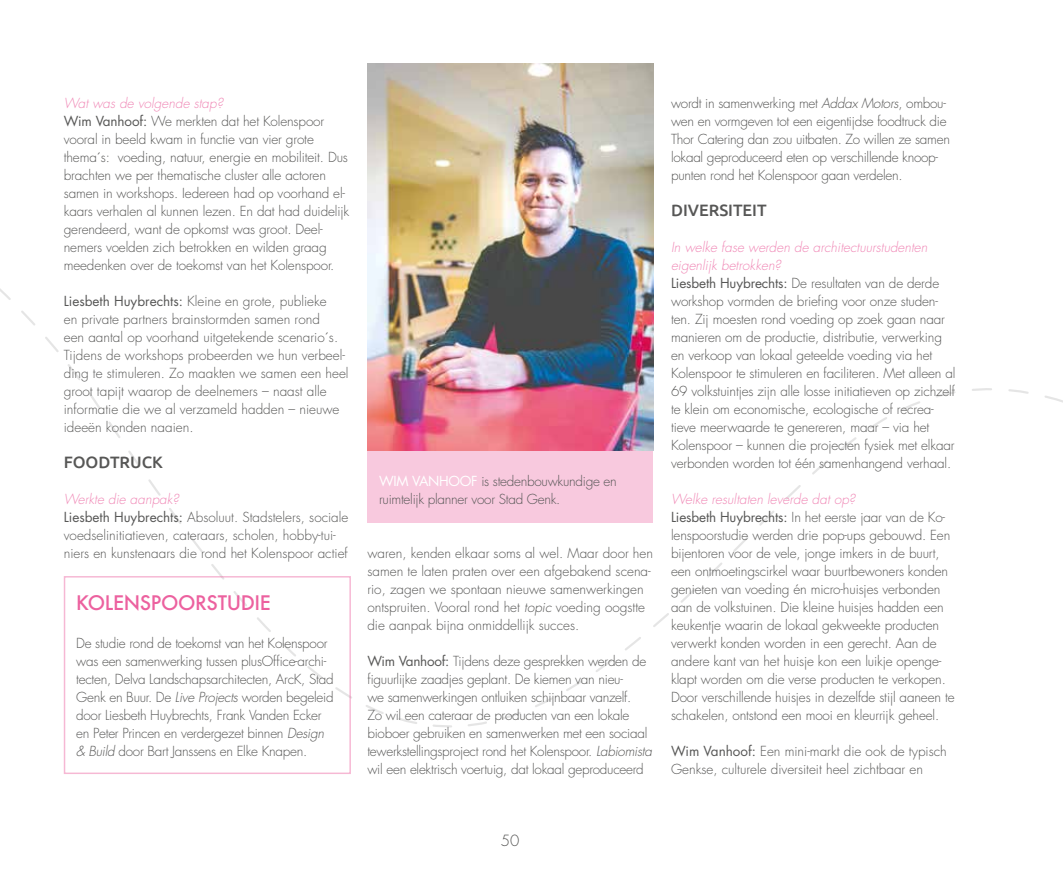
<style>
.page{position:relative;width:1063px;height:893px;background:#fff}
.page>*{position:absolute;margin:0;border:0;box-sizing:border-box;transform-origin:0 0}
.t1{font:500 19.5px "Futura";letter-spacing:-.02em;color:#ec619f}
.t2{font:500 16.5px "Ubuntu";color:#575756}
.t3{font:300 15px "Futura Std";color:#575756}
.t4{font:300 13.5px/18px "Futura Std";letter-spacing:-.01em;color:#575756}
.s1{font-style:italic;color:#f088b6}
.s2{font-weight:400}
.s3{font-style:italic}
.s4{font-weight:400;color:#fff}
</style>
<div class="page">
<div style="left:367px;top:450px;width:286px;height:72px;background:#f8c9de"></div>
<img style="left:367px;top:64px;width:286px;height:386px">
<p class="t4" style="left:64px;top:94px;width:287px"><span class="s1">Wat was de volgende stap?<br></span><span class="s2">Wim Vanhoof:</span> We merkten dat het Kolenspoor vooral in beeld kwam in functie van vier grote thema´s: voeding, natuur, energie en mobiliteit. Dus brachten we per thematische cluster alle actoren samen in workshops. Iedereen had op voorhand el&shy;kaars verhalen al kunnen lezen. En dat had duidelijk gerendeerd, want de opkomst was groot. Deel&shy;nemers voelden zich betrokken en wilden graag meedenken over de toekomst van het Kolenspoor.</p>
<p class="t4" style="left:64px;top:292px;width:286px"><span class="s2">Liesbeth Huybrechts:</span> Kleine en grote, publieke<br>en private partners brainstormden samen rond<br>een aantal op voorhand uitgetekende scenario´s.<br>Tijdens de workshops probeerden we hun verbeel&shy;ding te stimuleren. Zo maakten we samen een heel groot tapijt waarop de deelnemers – naast alle informatie die we al verzameld hadden – nieuwe ideeën konden naaien.</p>
<p class="t2" style="left:64px;top:452px;width:101px">FOODTRUCK</p>
<p class="t4" style="left:64px;top:490px;width:286px"><span class="s1">Werkte die aanpak?<br></span><span class="s2">Liesbeth Huybrechts:</span> Absoluut. Stadstelers, sociale voedselinitiatieven, cateraars, scholen, hobby-tui&shy;niers en kunstenaars die rond het Kolenspoor actief</p>
<h1 class="t1" style="left:76px;top:589px;width:196px">KOLENSPOORSTUDIE</h1>
<p class="t4" style="left:76px;top:634px;width:259px">De studie rond de toekomst van het Kolenspoor was een samenwerking tussen plusOffice-archi&shy;tecten, Delva Landschapsarchitecten, ArcK, Stad Genk en Buur. De <span class="s3">Live Projects</span> worden begeleid door Liesbeth Huybrechts, Frank Vanden Ecker en Peter Princen en verdergezet binnen <span class="s3">Design &amp; Build</span> door Bart Janssens en Elke Knapen.</p>
<p class="t4" style="left:379px;top:472px;width:239px"><span class="s4">WIM VANHOOF</span> is stedenbouwkundige en ruimtelijk planner voor Stad Genk.</p>
<p class="t4" style="left:367px;top:544px;width:287px">waren, kenden elkaar soms al wel. Maar door hen samen te laten praten over een afgebakend scena&shy;rio, zagen we spontaan nieuwe samenwerkingen ontspruiten. Vooral rond het <span class="s3">topic</span> voeding oogstte die aanpak bijna onmiddellijk succes.</p>
<p class="t4" style="left:367px;top:652px;width:286px"><span class="s2">Wim Vanhoof:</span> Tijdens deze gesprekken werden de figuurlijke zaadjes geplant. De kiemen van nieu-<br>we samenwerkingen ontluiken schijnbaar vanzelf.<br>Zo wil een cateraar de producten van een lokale bioboer gebruiken en samenwerken met een sociaal tewerkstellingsproject rond het Kolenspoor. <span class="s3">Labiomista </span>wil een elektrisch voertuig, dat lokaal geproduceerd</p>
<p class="t4" style="left:671px;top:94px;width:280px">wordt in samenwerking met <span class="s3">Addax Motors</span>, ombou&shy;wen en vormgeven tot een eigentijdse foodtruck die Thor Catering dan zou uitbaten. Zo willen ze samen lokaal geproduceerd eten op verschillende knoop&shy;punten rond het Kolenspoor gaan verdelen.</p>
<p class="t2" style="left:671px;top:200px;width:97px">DIVERSITEIT</p>
<p class="t4" style="left:671px;top:238px;width:286px"><span class="s1">In welke fase werden de architectuurstudenten eigenlijk betrokken?<br></span><span class="s2">Liesbeth Huybrechts:</span> De resultaten van de derde workshop vormden de briefing voor onze studen&shy;ten. Zij moesten rond voeding op zoek gaan naar manieren om de productie, distributie, verwerking en verkoop van lokaal geteelde voeding via het Kolenspoor te stimuleren en faciliteren. Met alleen al 69 volkstuintjes zijn alle losse initiatieven op zichzelf te klein om economische, ecologische of recrea&shy;tieve meerwaarde te genereren, maar – via het Kolenspoor – kunnen die projecten fysiek met elkaar verbonden worden tot één samenhangend verhaal.</p>
<p class="t4" style="left:671px;top:490px;width:285px"><span class="s1">Welke resultaten leverde dat op?<br></span><span class="s2">Liesbeth Huybrechts:</span> In het eerste jaar van de Ko&shy;lenspoorstudie werden drie pop-ups gebouwd. Een bijentoren voor de vele, jonge imkers in de buurt, een ontmoetingscirkel waar buurtbewoners konden genieten van voeding én micro-huisjes verbonden aan de volkstuinen. Die kleine huisjes hadden een keukentje waarin de lokaal gekweekte producten verwerkt konden worden in een gerecht. Aan de andere kant van het huisje kon een luikje openge&shy;klapt worden om die verse producten te verkopen.<br>Door verschillende huisjes in dezelfde stijl aaneen te schakelen, ontstond een mooi en kleurrijk geheel.</p>
<p class="t4" style="left:671px;top:742px;width:277px"><span class="s2">Wim Vanhoof:</span> Een mini-markt die ook de typisch<br>Genkse, culturele diversiteit heel zichtbaar en</p>
<p class="t3" style="left:501px;top:831px;width:20px">50</p>
</div>
